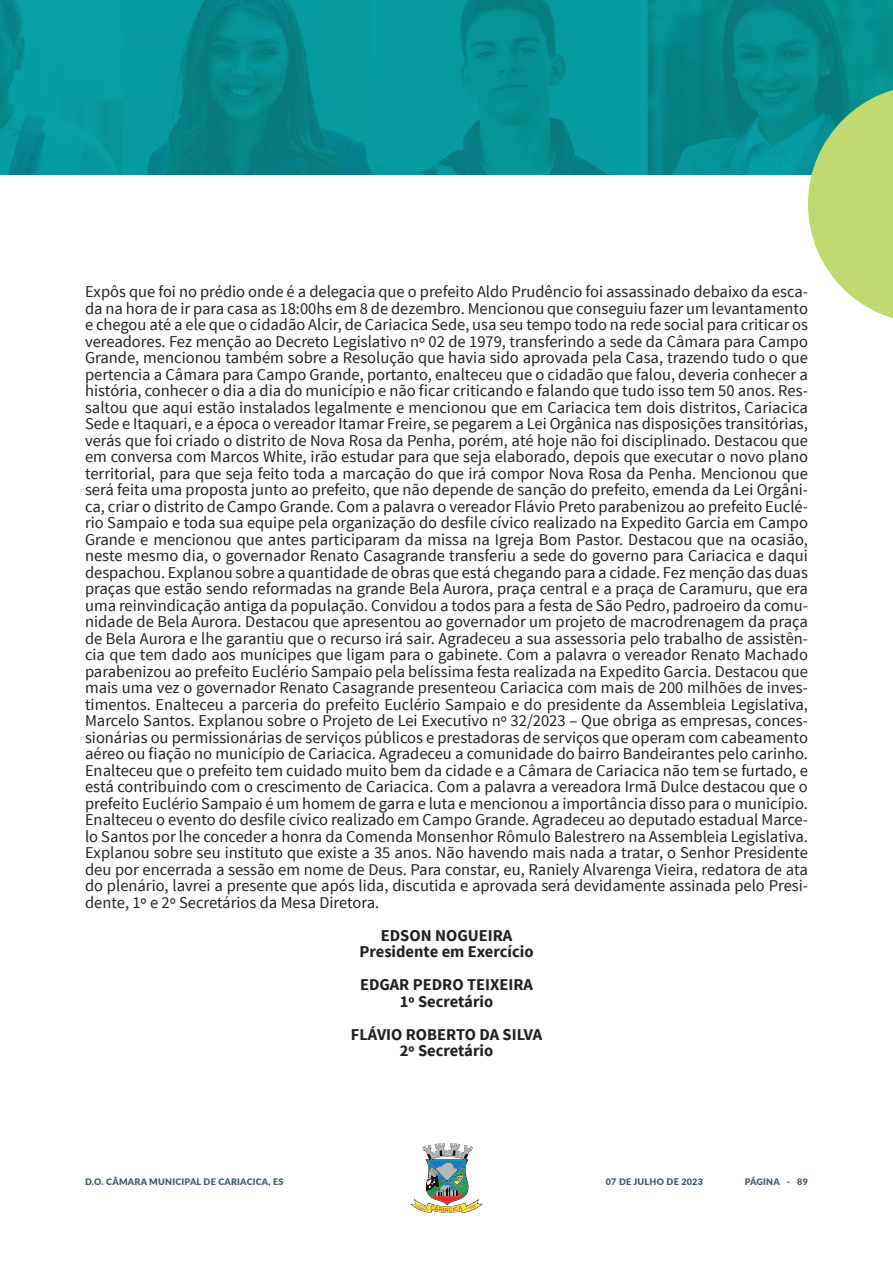
<style>
.page{position:relative;width:893px;height:1263px;background:#fff}
.page>*{position:absolute;margin:0;border:0;box-sizing:border-box;transform-origin:0 0}
.t1{font:16.5px/16.5px "Source Sans Pro";color:#231f20;text-align:justify}
.t2{font:700 16.5px "Source Sans Pro";color:#231f20}
.t3{font:900 9px "Lato";letter-spacing:.025em;color:#405970}
</style>
<div class="page">
<svg style="left:410px;top:1143px;width:73px;height:70px"></svg>
<img style="left:0;top:0;width:893px;height:174px">
<svg style="left:808px;top:85px;width:85px;height:233px;background:#abd186"></svg>
<p class="t1" style="left:85px;top:284px;width:724px">Expôs que foi no prédio onde é a delegacia que o prefeito Aldo Prudêncio foi assassinado debaixo da esca&shy;da na hora de ir para casa as 18:00hs em 8 de dezembro. Mencionou que conseguiu fazer um levantamento e chegou até a ele que o cidadão Alcir, de Cariacica Sede, usa seu tempo todo na rede social para criticar os vereadores. Fez menção ao Decreto Legislativo nº 02 de 1979, transferindo a sede da Câmara para Campo Grande, mencionou também sobre a Resolução que havia sido aprovada pela Casa, trazendo tudo o que pertencia a Câmara para Campo Grande, portanto, enalteceu que o cidadão que falou, deveria conhecer a história, conhecer o dia a dia do município e não ficar criticando e falando que tudo isso tem 50 anos. Res&shy;saltou que aqui estão instalados legalmente e mencionou que em Cariacica tem dois distritos, Cariacica Sede e Itaquari, e a época o vereador Itamar Freire, se pegarem a Lei Orgânica nas disposições transitórias, verás que foi criado o distrito de Nova Rosa da Penha, porém, até hoje não foi disciplinado. Destacou que em conversa com Marcos White, irão estudar para que seja elaborado, depois que executar o novo plano territorial, para que seja feito toda a marcação do que irá compor Nova Rosa da Penha. Mencionou que será feita uma proposta junto ao prefeito, que não depende de sanção do prefeito, emenda da Lei Orgâni&shy;ca, criar o distrito de Campo Grande. Com a palavra o vereador Flávio Preto parabenizou ao prefeito Euclé&shy;rio Sampaio e toda sua equipe pela organização do desfile cívico realizado na Expedito Garcia em Campo Grande e mencionou que antes participaram da missa na Igreja Bom Pastor. Destacou que na ocasião, neste mesmo dia, o governador Renato Casagrande transferiu a sede do governo para Cariacica e daqui despachou. Explanou sobre a quantidade de obras que está chegando para a cidade. Fez menção das duas praças que estão sendo reformadas na grande Bela Aurora, praça central e a praça de Caramuru, que era uma reinvindicação antiga da população. Convidou a todos para a festa de São Pedro, padroeiro da comu&shy;nidade de Bela Aurora. Destacou que apresentou ao governador um projeto de macrodrenagem da praça de Bela Aurora e lhe garantiu que o recurso irá sair. Agradeceu a sua assessoria pelo trabalho de assistên&shy;cia que tem dado aos munícipes que ligam para o gabinete. Com a palavra o vereador Renato Machado parabenizou ao prefeito Euclério Sampaio pela belíssima festa realizada na Expedito Garcia. Destacou que mais uma vez o governador Renato Casagrande presenteou Cariacica com mais de 200 milhões de inves&shy;timentos. Enalteceu a parceria do prefeito Euclério Sampaio e do presidente da Assembleia Legislativa, Marcelo Santos. Explanou sobre o Projeto de Lei Executivo nº 32/2023 – Que obriga as empresas, conces&shy;sionárias ou permissionárias de serviços públicos e prestadoras de serviços que operam com cabeamento aéreo ou fiação no município de Cariacica. Agradeceu a comunidade do bairro Bandeirantes pelo carinho.<br>Enalteceu que o prefeito tem cuidado muito bem da cidade e a Câmara de Cariacica não tem se furtado, e está contribuindo com o crescimento de Cariacica. Com a palavra a vereadora Irmã Dulce destacou que o prefeito Euclério Sampaio é um homem de garra e luta e mencionou a importância disso para o município.<br>Enalteceu o evento do desfile cívico realizado em Campo Grande. Agradeceu ao deputado estadual Marce&shy;lo Santos por lhe conceder a honra da Comenda Monsenhor Rômulo Balestrero na Assembleia Legislativa.<br>Explanou sobre seu instituto que existe a 35 anos. Não havendo mais nada a tratar, o Senhor Presidente deu por encerrada a sessão em nome de Deus. Para constar, eu, Raniely Alvarenga Vieira, redatora de ata do plenário, lavrei a presente que após lida, discutida e aprovada será devidamente assinada pelo Presi&shy;dente, 1º e 2º Secretários da Mesa Diretora.</p>
<p class="t2" style="left:381px;top:925px;width:133px">EDSON NOGUEIRA</p>
<p class="t2" style="left:359px;top:941px;width:176px">Presidente em Exercício</p>
<p class="t2" style="left:360px;top:974px;width:174px">EDGAR PEDRO TEIXEIRA</p>
<p class="t2" style="left:400px;top:991px;width:95px">1º Secretário</p>
<p class="t2" style="left:351px;top:1024px;width:193px">FLÁVIO ROBERTO DA SILVA</p>
<p class="t2" style="left:400px;top:1040px;width:95px">2º Secretário</p>
<p class="t3" style="left:85px;top:1175px;width:200px">D.O. CÂMARA MUNICIPAL DE CARIACICA, ES</p>
<p class="t3" style="left:606px;top:1175px;width:99px">07 DE JULHO DE 2023</p>
<p class="t3" style="left:745px;top:1175px;width:65px">PÁGINA - 89</p>
</div>
